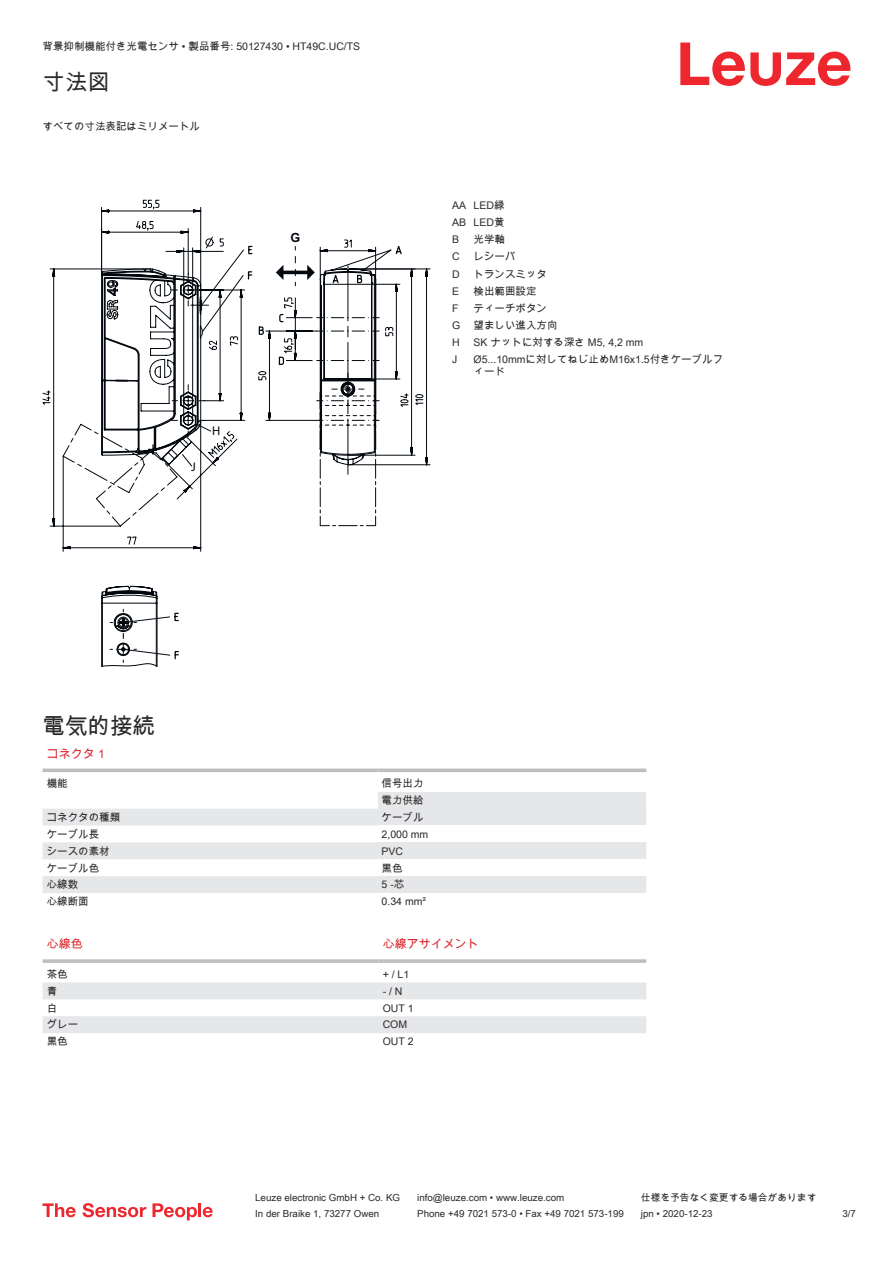
<style>
.page{position:relative;width:893px;height:1263px;background:#fff}
.page>*{position:absolute;margin:0;border:0;box-sizing:border-box;transform-origin:0 0}
.t1{font:22.5px "Arial Unicode MS";color:#2b292a}
.t2{font:12.6px "Myriad Pro";color:#03080e}
.t3{font:700 12.6px "Arial";color:#03080e}
.t4{font:12px "Arial Unicode MS";color:#db2a30}
.t5{font:10.5px/17px "Arial Unicode MS";color:#2b292a}
.t6{font:9.75px "Arial Unicode MS";color:#2b292a}
</style>
<div class="page">
<svg style="left:680px;top:43px;width:170px;height:43px"></svg>
<svg style="left:43px;top:809px;width:335px;height:84px;fill:#e6e7e9"></svg>
<svg style="left:43px;top:768px;width:335px;height:4px"></svg>
<svg style="left:378px;top:768px;width:268px;height:4px"></svg>
<div style="left:378px;top:792px;width:268px;height:17px;background:#e6e7e9"></div>
<div style="left:378px;top:809px;width:268px;height:16px;background:#e6e7e9"></div>
<div style="left:378px;top:842px;width:268px;height:17px;background:#e6e7e9"></div>
<div style="left:378px;top:876px;width:268px;height:17px;background:#e6e7e9"></div>
<svg style="left:43px;top:982px;width:603px;height:51px"></svg>
<svg style="left:43px;top:959px;width:335px;height:4px"></svg>
<svg style="left:378px;top:959px;width:226px;height:4px"></svg>
<svg style="left:604px;top:959px;width:42px;height:4px"></svg>
<svg style="left:43px;top:1203px;width:33px;height:14px"></svg>
<svg style="left:83px;top:1203px;width:63px;height:14px"></svg>
<svg style="left:153px;top:1203px;width:44px;height:17px"></svg>
<hr style="left:198px;top:1203px;width:3px;height:14px;background:#ed272d">
<svg style="left:203px;top:1207px;width:10px;height:10px"></svg>
<svg style="left:43px;top:268px;width:388px;height:284px"></svg>
<svg style="left:63px;top:268px;width:317px;height:284px"></svg>
<svg style="left:101px;top:200px;width:315px;height:256px"></svg>
<svg style="left:101px;top:256px;width:262px;height:411px"></svg>
<p class="t5" style="left:43px;top:38px;width:319px">背景抑制機能付き光電センサ • 製品番号: 50127430 • HT49C.UC/TS</p>
<h1 class="t1" style="left:43px;top:66px;width:69px">寸法図</h1>
<p class="t5" style="left:43px;top:118px;width:159px">すべての寸法表記はミリメートル</p>
<p class="t3" style="left:291px;top:230px;width:11px">G</p>
<p class="t2" style="left:191px;top:460px;width:6px">J</p>
<p class="t2" style="left:212px;top:423px;width:10px">H</p>
<p class="t5" style="left:452px;top:197px;width:54px;text-align:justify">AA LED緑AB LED黄B</p>
<p class="t5" style="left:474px;top:231px;width:33px">光学軸</p>
<p class="t5" style="left:452px;top:248px;width:9px">C</p>
<p class="t5" style="left:474px;top:248px;width:43px">レシーバ</p>
<p class="t5" style="left:452px;top:266px;width:9px">D</p>
<p class="t5" style="left:474px;top:265px;width:75px">トランスミッタ</p>
<p class="t5" style="left:452px;top:283px;width:9px">E</p>
<p class="t5" style="left:474px;top:282px;width:64px">検出範囲設定</p>
<p class="t5" style="left:452px;top:299px;width:8px">F</p>
<p class="t5" style="left:452px;top:299px;width:107px;text-indent:21px">ティーチボタン<br>G 望ましい進入方向<br>H</p>
<p class="t5" style="left:474px;top:333px;width:171px">SK ナットに対する深さ M5, 4,2 mm</p>
<p class="t5" style="left:452px;top:351px;width:7px">J</p>
<p class="t5" style="left:474px;top:352px;width:251px;line-height:12.6px">Ø5... 10mmに対してねじ止めM16x1.5付きケーブルフィー ド</p>
<h1 class="t1" style="left:43px;top:710px;width:114px">電気的接続</h1>
<p class="t4" style="left:47px;top:745px;width:60px">コネクタ 1</p>
<p class="t5" style="left:47px;top:775px;width:22px">機能</p>
<p class="t5" style="left:382px;top:775px;width:43px">信号出力電力供給</p>
<p class="t5" style="left:47px;top:808px;width:75px">コネクタの種類</p>
<p class="t5" style="left:382px;top:808px;width:43px">ケーブル</p>
<p class="t5" style="left:47px;top:825px;width:54px">ケーブル長</p>
<p class="t5" style="left:382px;top:825px;width:48px">2,000 mm</p>
<p class="t5" style="left:47px;top:842px;width:64px">シースの素材</p>
<p class="t5" style="left:382px;top:842px;width:23px">PVC</p>
<p class="t5" style="left:47px;top:859px;width:54px">ケーブル色</p>
<p class="t5" style="left:382px;top:859px;width:22px">黒色</p>
<p class="t5" style="left:47px;top:876px;width:33px">心線数</p>
<p class="t5" style="left:382px;top:876px;width:24px">5 -芯</p>
<p class="t5" style="left:47px;top:893px;width:43px">心線断面</p>
<p class="t5" style="left:382px;top:893px;width:46px">0.34 mm²</p>
<p class="t4" style="left:47px;top:935px;width:37px">心線色</p>
<p class="t4" style="left:383px;top:935px;width:97px">心線アサイメント</p>
<p class="t5" style="left:47px;top:965px;width:22px">茶色</p>
<p class="t5" style="left:383px;top:965px;width:28px">+ / L1</p>
<p class="t5" style="left:47px;top:982px;width:12px">青</p>
<p class="t5" style="left:383px;top:982px;width:21px">- / N</p>
<p class="t5" style="left:47px;top:999px;width:12px">白</p>
<p class="t5" style="left:383px;top:999px;width:32px">OUT 1</p>
<p class="t5" style="left:47px;top:1016px;width:33px">グレー</p>
<p class="t5" style="left:383px;top:1016px;width:26px">COM</p>
<p class="t5" style="left:47px;top:1033px;width:22px">黒色</p>
<p class="t5" style="left:383px;top:1033px;width:32px">OUT 2</p>
<p class="t6" style="left:255px;top:1191px;width:146px">Leuze electronic GmbH + Co. KG</p>
<p class="t6" style="left:417px;top:1191px;width:149px">info@leuze.com • www.leuze.com</p>
<p class="t6" style="left:641px;top:1191px;width:177px">仕様を予告なく変更する場合があります</p>
<p class="t6" style="left:255px;top:1206px;width:126px">In der Braike 1, 73277 Owen</p>
<p class="t6" style="left:417px;top:1206px;width:208px">Phone +49 7021 573-0 • Fax +49 7021 573-199</p>
<p class="t6" style="left:641px;top:1206px;width:73px">jpn • 2020-12-23</p>
<p class="t6" style="left:842px;top:1206px;width:15px">3 /7</p>
</div>
